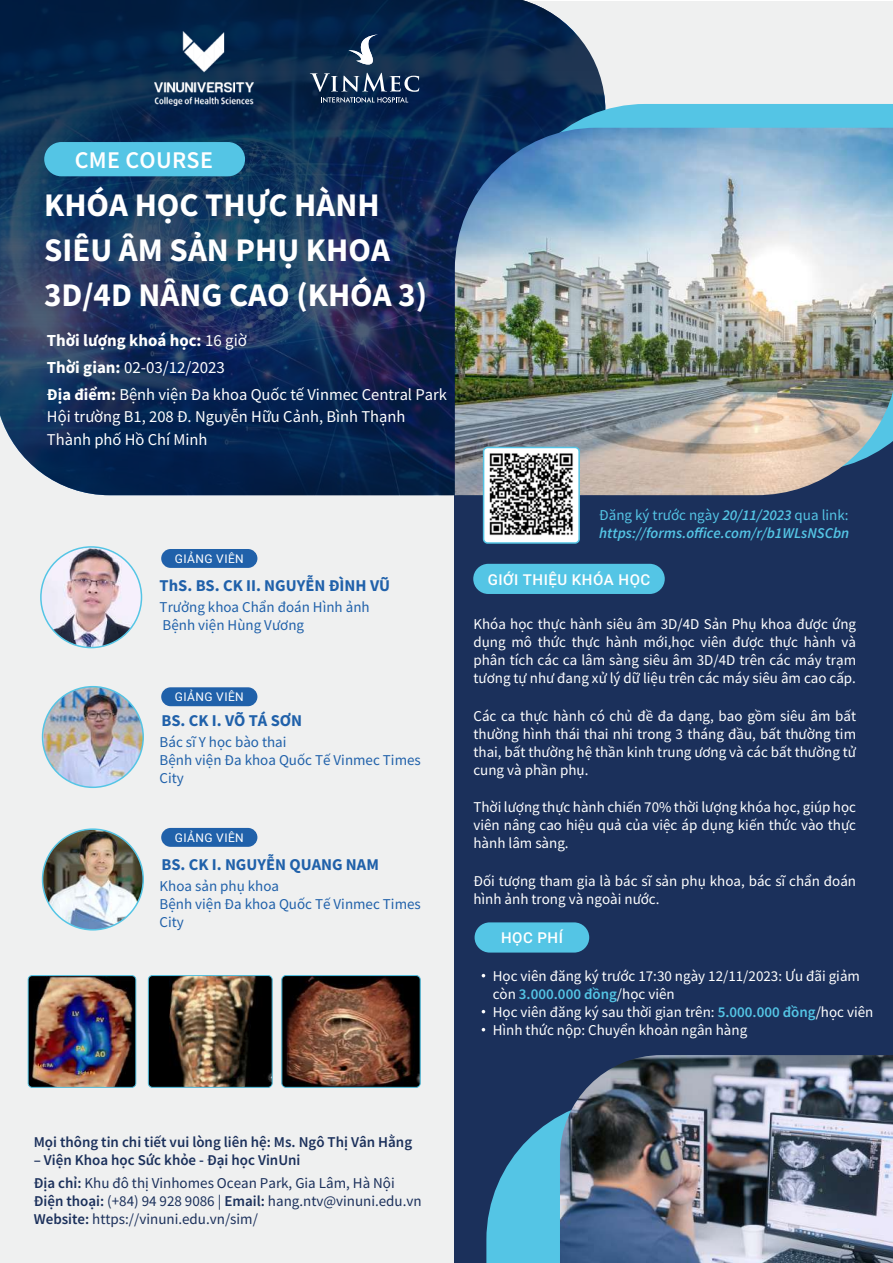
<style>
.page{position:relative;width:893px;height:1263px;background:#fff}
.page>*{position:absolute;margin:0;border:0;box-sizing:border-box;transform-origin:0 0}
.t1{font:700 33px/45px "Source Sans Pro";color:#fff}
.t2{font:600 24px "Source Sans Pro";letter-spacing:.015em;color:#fff}
.t3{font:16.95px "Source Sans Pro";color:#fff}
.t4{font:700 16.95px "Source Sans Pro";color:#fff}
.t5{font:16.5px/22.5px "Source Sans Pro";color:#fff}
.t6{font:700 16.5px "Source Sans Pro";color:#2061aa}
.t7{font:15px/18px "Source Sans Pro";color:#fff;text-align:justify}
.t8{font:15px/18px "Source Sans Pro";color:#2061aa}
.t9{font:600 15px/23.4px "Source Sans Pro";color:#1b305b}
.t10{font:15px/18px "Source Sans Pro";color:#1b305b}
.t11{font:italic 600 15px/18px "Source Sans Pro";color:#54c5e5}
.t12{font:500 15px "Roboto";letter-spacing:.035em;color:#fff}
.t13{font:12px "Roboto";letter-spacing:.035em;color:#fff}
.s1{font-weight:400}
.s2{font-weight:700}
.s3{font-weight:400;font-style:normal}
.s4{font-weight:600;color:#54c5e5}
.s5{font-weight:600}
</style>
<div class="page">
<div style="left:0;top:2px;width:893px;height:1261px;background:#eff0f0"></div>
<div style="left:455px;top:404px;width:438px;height:859px;background:#1b305b"></div>
<svg style="left:486px;top:1115px;width:74px;height:148px"></svg>
<div style="left:473px;top:564px;width:192px;height:30px;background:#54c5e5;border-radius:15px"></div>
<svg style="left:0;top:0;width:605px;height:151px;background:#0e2c50"></svg>
<svg style="left:0;top:151px;width:455px;height:344px;background:#17325b"></svg>
<img style="left:155px;top:31px;width:98px;height:74px">
<svg style="left:348px;top:34px;width:30px;height:31px"></svg>
<svg style="left:310px;top:73px;width:109px;height:30px;background:#3b516f"></svg>
<div style="left:44px;top:142px;width:201px;height:34px;background:#54c5e5;border-radius:17px"></div>
<svg style="left:504px;top:104px;width:389px;height:24px;background:#43a1c3"></svg>
<img style="left:455px;top:128px;width:438px;height:367px">
<div style="left:161px;top:828px;width:96px;height:19px;background:#2061aa;border-radius:9px"></div>
<img style="left:43px;top:829px;width:100px;height:101px;border-radius:50px">
<div style="left:42px;top:828px;width:102px;height:102px;border:2px solid #54c5e5;border-radius:50%"></div>
<div style="left:161px;top:687px;width:96px;height:19px;background:#2061aa;border-radius:9px"></div>
<img style="left:43px;top:687px;width:100px;height:100px">
<div style="left:42px;top:686px;width:102px;height:102px;border:2px solid #54c5e5;border-radius:50%"></div>
<img style="left:560px;top:1055px;width:333px;height:208px">
<img style="left:486px;top:450px;width:91px;height:90px">
<div style="left:483px;top:447px;width:97px;height:97px;border:2px solid #54c4e4;border-radius:4px"></div>
<img style="left:41px;top:547px;width:100px;height:100px;border-radius:50px">
<div style="left:40px;top:546px;width:102px;height:102px;border:2px solid #54c5e5;border-radius:50%"></div>
<div style="left:161px;top:549px;width:96px;height:19px;background:#2061aa;border-radius:9px"></div>
<div style="left:475px;top:922px;width:114px;height:30px;background:#54c5e5;border-radius:15px"></div>
<img style="left:28px;top:976px;width:108px;height:111px">
<div style="left:28px;top:975px;width:108px;height:113px;border:1px solid #54c4e4;border-radius:4px"></div>
<img style="left:150px;top:977px;width:121px;height:109px">
<div style="left:148px;top:975px;width:125px;height:113px;border:1px solid #54c4e4;border-radius:4px"></div>
<img style="left:283px;top:977px;width:136px;height:109px">
<div style="left:281px;top:975px;width:140px;height:113px;border:1px solid #54c4e4;border-radius:4px"></div>
<h2 class="t2" style="left:75px;top:144px;width:140px">CME COURSE</h2>
<h1 class="t1" style="left:44px;top:182px;width:384px">KHÓA HỌC THỰC HÀNH<br>SIÊU ÂM SẢN PHỤ KHOA<br>3D/4D NÂNG CAO (KHÓA 3)</h1>
<p class="t4" style="left:47px;top:328px;width:202px">Thời lượng khoá học: <span class="s1">16 giờ</span></p>
<p class="t5" style="left:47px;top:383px;width:402px"><span class="s2">Địa điểm:</span> Bệnh viện Đa khoa Quốc tế Vinmec Central Park<br>Hội trường B1, 208 Đ. Nguyễn Hữu Cảnh, Bình Thạnh<br>Thành phố Hồ Chí Minh</p>
<p class="t3" style="left:47px;top:356px;width:180px"><span class="s2">Thời gian:</span> 02-03/12/2023</p>
<p class="t13" style="left:175px;top:550px;width:70px">GIẢNG VIÊN</p>
<p class="t6" style="left:160px;top:574px;width:232px">ThS. BS. CK II. NGUYỄN ĐÌNH VŨ</p>
<p class="t8" style="left:160px;top:597px;width:212px">Trưởng khoa Chẩn đoán Hình ảnh<br>Bệnh viện Hùng Vương</p>
<p class="t13" style="left:175px;top:688px;width:70px">GIẢNG VIÊN</p>
<p class="t6" style="left:161px;top:710px;width:142px">BS. CK I. VÕ TÁ SƠN</p>
<p class="t8" style="left:160px;top:733px;width:263px">Bác sĩ Y học bào thai<br>Bệnh viện Đa khoa Quốc Tế Vinmec Times<br>City</p>
<p class="t13" style="left:175px;top:829px;width:70px">GIẢNG VIÊN</p>
<p class="t6" style="left:161px;top:853px;width:219px">BS. CK I. NGUYỄN QUANG NAM</p>
<p class="t8" style="left:160px;top:877px;width:263px">Khoa sản phụ khoa<br>Bệnh viện Đa khoa Quốc Tế Vinmec Times<br>City</p>
<p class="t11" style="left:599px;top:506px;width:252px"><span class="s3">Đăng ký trước ngày</span> 20/11/2023 <span class="s3">qua link: </span>https://forms.office.com/r/b1WLsNSCbn</p>
<p class="t12" style="left:488px;top:569px;width:164px">GIỚI THIỆU KHÓA HỌC</p>
<p class="t7" style="left:473px;top:615px;width:384px">Khóa học thực hành siêu âm 3D/4D Sản Phụ khoa được ứng dụng mô thức thực hành mới,học viên được thực hành và phân tích các ca lâm sàng siêu âm 3D/4D trên các máy trạm tương tự như đang xử lý dữ liệu trên các máy siêu âm cao cấp.</p>
<p class="t7" style="left:473px;top:707px;width:384px">Các ca thực hành có chủ đề đa dạng, bao gồm siêu âm bất thường hình thái thai nhi trong 3 tháng đầu, bất thường tim thai, bất thường hệ thần kinh trung ương và các bất thường tử cung và phần phụ.</p>
<p class="t7" style="left:473px;top:798px;width:384px">Thời lượng thực hành chiến 70% thời lượng khóa học, giúp học viên nâng cao hiệu quả của việc áp dụng kiến thức vào thực hành lâm sàng.</p>
<p class="t7" style="left:473px;top:872px;width:384px">Đối tượng tham gia là bác sĩ sản phụ khoa, bác sĩ chẩn đoán hình ảnh trong và ngoài nước.</p>
<p class="t12" style="left:501px;top:927px;width:63px">HỌC PHÍ</p>
<p class="t7" style="left:493px;top:967px;width:382px;text-align:left">Học viên đăng ký trước 17:30 ngày 12/11/2023: Ưu đãi giảm còn <span class="s4">3.000.000 đồng</span>/học viên<br>Học viên đăng ký sau thời gian trên: <span class="s4">5.000.000 đồng</span>/học viên Hình thức nộp: Chuyển khoản ngân hàng</p>
<p class="t9" style="left:34px;top:1130px;width:380px">Mọi thông tin chi tiết vui lòng liên hệ: Ms. Ngô Thị Vân Hằng</p>
<p class="t9" style="left:34px;top:1148px;width:363px">– Viện Khoa học Sức khỏe - Đại học VinUni<br>Địa chỉ: <span class="s1">Khu đô thị Vinhomes Ocean Park, Gia Lâm, Hà Nội</span></p>
<p class="t10" style="left:34px;top:1192px;width:389px"><span class="s5">Điện thoại:</span> (+84) 94 928 9086 | <span class="s5">Email:</span> hang.ntv@vinuni.edu.vn<br><span class="s5">Website:</span> https://vinuni.edu.vn/sim/</p>
</div>
